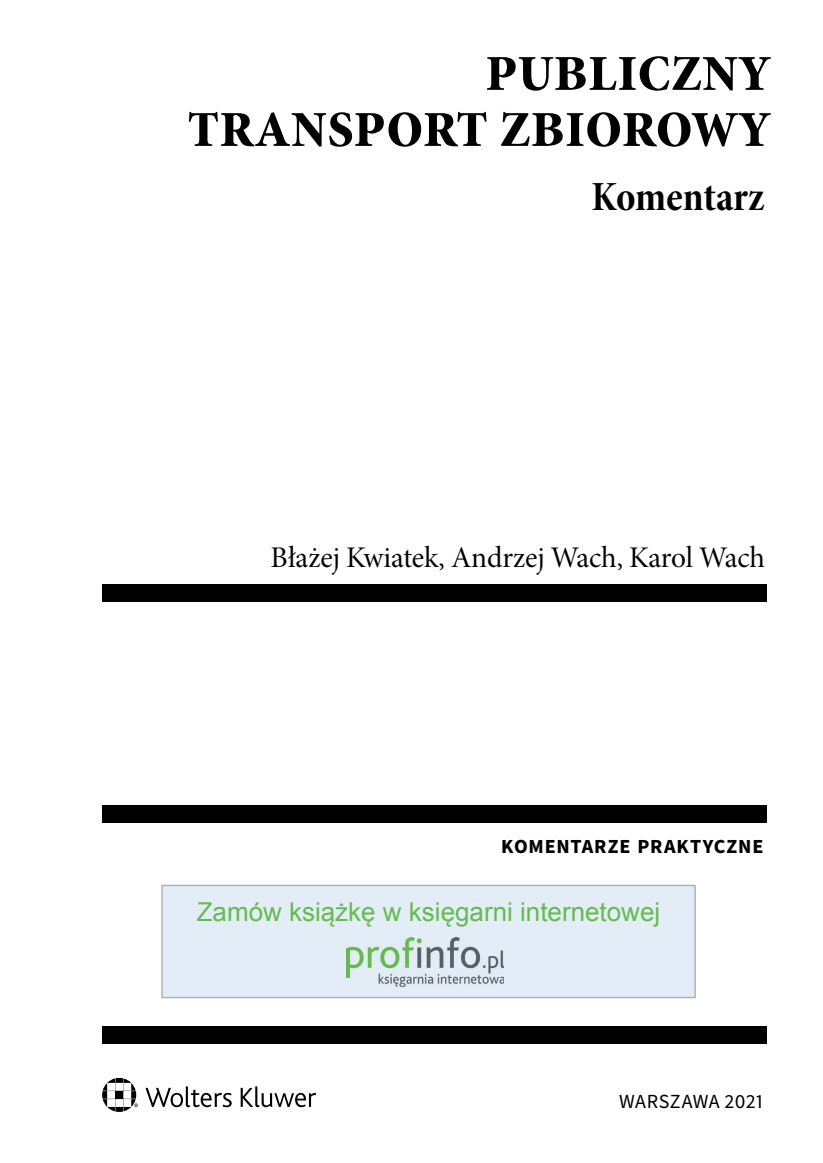
<style>
.page{position:relative;width:823px;height:1163px;background:#fff}
.page>*{position:absolute;margin:0;border:0;box-sizing:border-box;transform-origin:0 0}
.t1{font:70px/56px "Minion Pro Bold Cn Subh";letter-spacing:-.01em;color:#000;text-align:right}
.t2{font:42px "Minion Pro Bold Cn Subh";color:#000}
.t3{font:30px "Minion Pro Subh";color:#000}
.t4{font:26px "Arial";color:#65bc4e}
.t5{font:700 20px "Source Sans Pro";letter-spacing:.045em;color:#000}
.t6{font:20px "Source Sans Pro";letter-spacing:.01em;color:#000}
</style>
<div class="page">
<svg style="left:102px;top:1077px;width:214px;height:34px"></svg>
<div style="left:102px;top:584px;width:663px;height:17px;background:#000"></div>
<div style="left:102px;top:1026px;width:663px;height:17px;background:#000"></div>
<div style="left:102px;top:805px;width:663px;height:17px;background:#000"></div>
<svg style="left:161px;top:884px;width:534px;height:114px;background:#e1eaf3"></svg>
<div style="left:170px;top:902px;width:516px;height:33px;background:#e3edf7"></div>
<div style="left:346px;top:937px;width:164px;height:51px;background:#e3edf7"></div>
<img style="left:346px;top:937px;width:157px;height:49px">
<h1 class="t1" style="left:187px;top:39px;width:585px">Publiczny transport zbiorowy</h1>
<h2 class="t2" style="left:591px;top:168px;width:174px">Komentarz</h2>
<p class="t3" style="left:270px;top:538px;width:495px">Błażej Kwiatek, Andrzej Wach, Karol Wach</p>
<p class="t5" style="left:501px;top:832px;width:263px">KOMENTARZE PRAKTYCZNE</p>
<p class="t4" style="left:196px;top:894px;width:465px">Zamów książkę w księgarni internetowej</p>
<p class="t6" style="left:619px;top:1087px;width:145px">WARSZAWA 2021</p>
</div>
